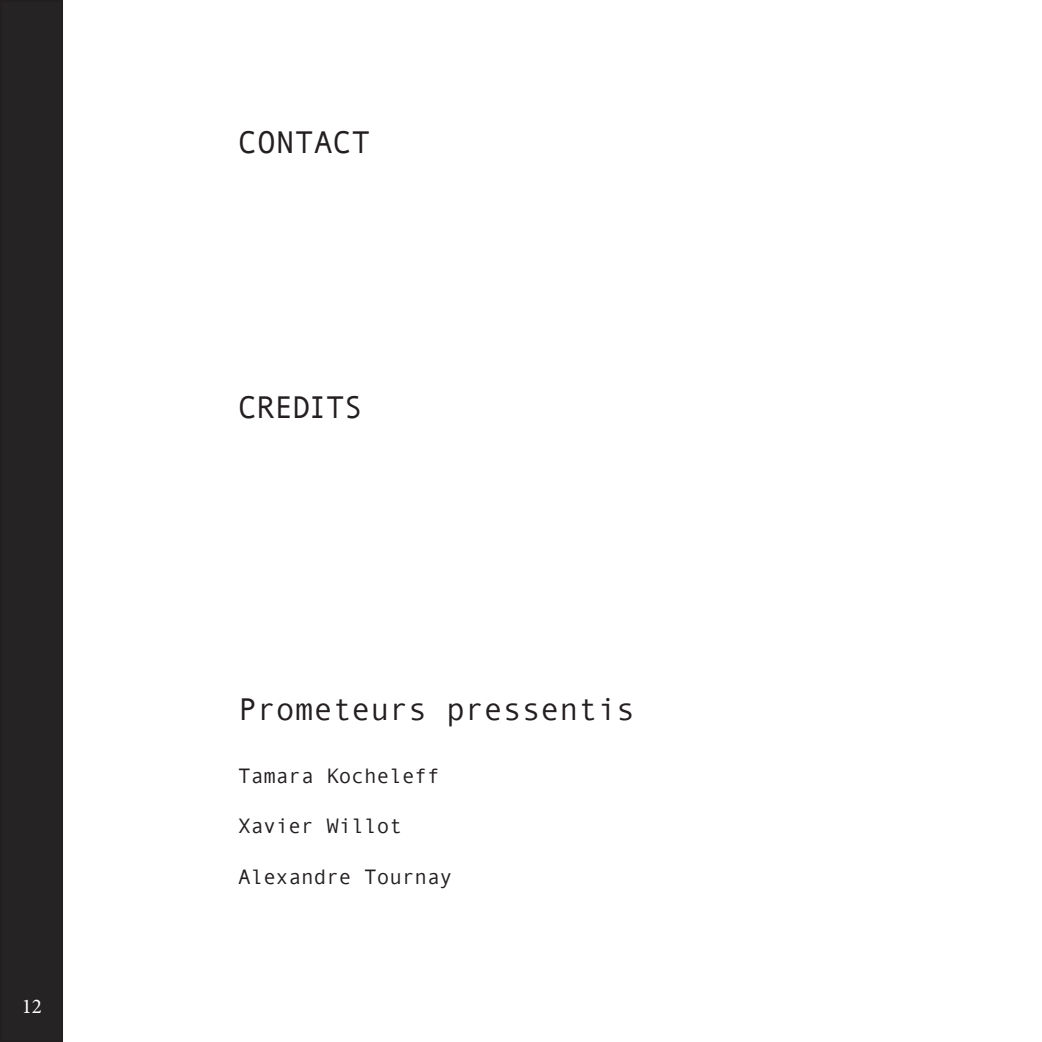
<style>
.page{position:relative;width:1042px;height:1042px;background:#fff}
.page>*{position:absolute;margin:0;border:0;box-sizing:border-box;transform-origin:0 0}
.t1{font:31.5px "Andale Mono";color:#231f20}
.t2{font:31.5px "Andale Mono";letter-spacing:-.035em;color:#231f20}
.t3{font:21px "Andale Mono";color:#231f20}
.t4{font:21px "Minion Pro";color:#fff}
</style>
<div class="page">
<div style="left:1px;top:1px;width:61px;height:1040px;background:#262324"></div>
<div style="left:0;top:0;width:63px;height:1042px;border:2px solid #231f20"></div>
<p class="t4" style="left:22px;top:992px;width:22px">12</p>
<h1 class="t1" style="left:238px;top:121px;width:134px">CONTACT</h1>
<h1 class="t2" style="left:238px;top:386px;width:126px">CREDITS</h1>
<h1 class="t1" style="left:238px;top:688px;width:398px">Prometeurs pressentis</h1>
<p class="t3" style="left:238px;top:762px;width:203px">Tamara Kocheleff</p>
<p class="t3" style="left:238px;top:812px;width:165px">Xavier Willot</p>
<p class="t3" style="left:238px;top:863px;width:216px">Alexandre Tournay</p>
</div>
